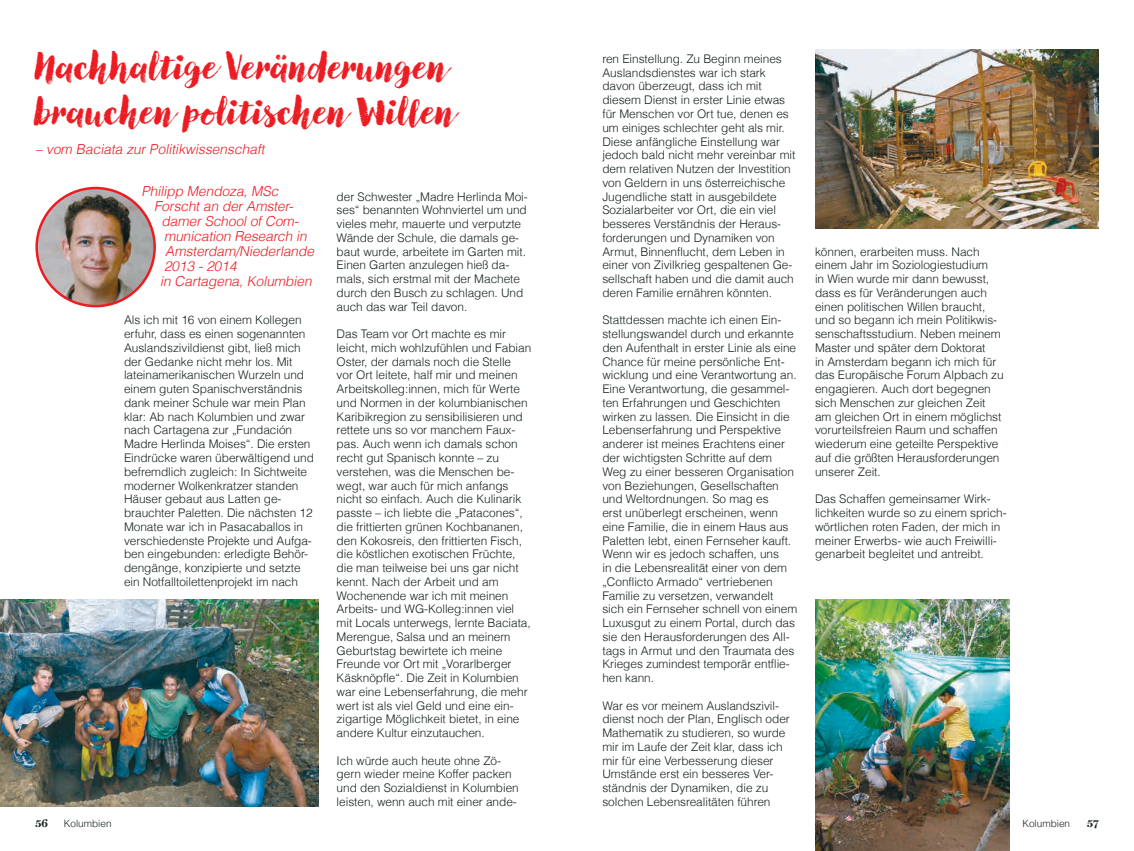
<style>
.page{position:relative;width:1134px;height:851px;background:#fff}
.page>*{position:absolute;margin:0;border:0;box-sizing:border-box;transform-origin:0 0}
.t1{font:800 37.5px/45px "Canvas Script";color:#ec1c23}
.Untertitel_Schief_11{font:italic 300 13.75px/15px "Helveticafor Caritas";color:#ec1c23}
.Fließtext{font:300 11.88px/13.8px "Helveticafor Caritas";letter-spacing:-.005em;color:#172020}
.t2{font:700 11.25px "Miller Display";color:#172020}
.t3{font:300 10px "Helveticafor Caritas";color:#172020}
</style>
<div class="page">
<img style="left:0;top:599px;width:319px;height:207px">
<img style="left:37px;top:188px;width:118px;height:118px;border-radius:59px">
<div style="left:35px;top:187px;width:121px;height:120px;border:2px solid #ec1c23;border-radius:50%"></div>
<img style="left:815px;top:49px;width:283px;height:179px">
<img style="left:815px;top:599px;width:195px;height:251px">
<p class="t1" style="left:35px;top:45px;width:422px">Nachhaltige Veränderungen brauchen politischen Willen</p>
<p class="Untertitel_Schief_11" style="left:35px;top:142px;width:234px">– vom Baciata zur Politikwissenschaft</p>
<p class="Untertitel_Schief_11" style="left:142px;top:184px;width:141px">Philipp Mendoza,MSc</p>
<p class="Untertitel_Schief_11" style="left:162px;top:199px;width:157px;text-indent:-8px">Forschtan derAmster&shy;damerSchoolofCom&shy;munication Research in<br>Amsterdam/Niederlande</p>
<p class="Untertitel_Schief_11" style="left:164px;top:259px;width:77px">2013 -2014</p>
<p class="Untertitel_Schief_11" style="left:160px;top:274px;width:156px">in Cartagena,Kolumbien</p>
<p class="Fließtext" style="left:124px;top:313px;width:191px">Als ich mit 16 von einem Kollegen erfuhr, dass es einen sogenannten Auslandszivildienst gibt, ließ mich der Gedanke nicht mehr los. Mit lateinamerikanischen Wurzeln und einem guten Spanischverständnis dank meiner Schule war mein Plan klar: Ab nach Kolumbien und zwar nach Cartagena zur „Fundación Madre Herlinda Moises“. Die ersten Eindrücke waren überwältigend und befremdlich zugleich: In Sichtweite moderner Wolkenkratzer standen Häuser gebaut aus Latten ge&shy;brauchter Paletten. Die nächsten 12<br>Monate war ich in Pasacaballos in verschiedenste Projekte und Aufga&shy;ben eingebunden: erledigte Behör&shy;dengänge, konzipierte und setzte ein Notfalltoilettenprojekt im nach</p>
<p class="Fließtext" style="left:337px;top:189px;width:193px">der Schwester „Madre Herlinda Moi&shy;ses“ benannten Wohnviertel um und vieles mehr, mauerte und verputzte<br>Wände der Schule, die damals ge&shy;baut wurde, arbeitete im Garten mit.<br>Einen Garten anzulegen hieß da&shy;mals, sich erstmal mit der Machete durch den Busch zu schlagen. Und auch das war Teil davon.</p>
<p class="Fließtext" style="left:337px;top:327px;width:196px">Das Team vor Ort machte es mir leicht, mich wohlzufühlen und Fabian Oster, der damals noch die Stelle<br>vor Ort leitete, half mir und meinen Arbeitskolleg:innen, mich für Werte und Normen in der kolumbianischen Karibikregion zu sensibilisieren und rettete uns so vor manchem Faux&shy;pas. Auch wenn ich damals schon recht gut Spanisch konnte – zu verstehen, was die Menschen be&shy;wegt, war auch für mich anfangs nicht so einfach. Auch die Kulinarik passte – ich liebte die „Patacones“, die frittierten grünen Kochbananen, den Kokosreis, den frittierten Fisch, die köstlichen exotischen Früchte, die man teilweise bei uns gar nicht kennt. Nach der Arbeit und am Wochenende war ich mit meinen Arbeits- und WG-Kolleg:innen viel mit Locals unterwegs, lernte Baciata, Merengue, Salsa und an meinem Geburtstag bewirtete ich meine Freunde vor Ort mit „Vorarlberger Käsknöpfle“. Die Zeit in Kolumbien war eine Lebenserfahrung, die mehr wert ist als viel Geld und eine ein&shy;zigartige Möglichkeit bietet, in eine andere Kultur einzutauchen.</p>
<p class="Fließtext" style="left:337px;top:753px;width:184px">Ich würde auch heute ohne Zö&shy;gern wieder meine Koffer packen und den Sozialdienst in Kolumbien leisten, wenn auch mit einer ande-</p>
<p class="Fließtext" style="left:602px;top:52px;width:195px">ren Einstellung. Zu Beginn meines Auslandsdienstes war ich stark davon überzeugt, dass ich mit diesem Dienst in erster Linie etwas für Menschen vor Ort tue, denen es um einiges schlechter geht als mir.<br>Diese anfängliche Einstellung war jedoch bald nicht mehr vereinbar mit dem relativen Nutzen der Investition von Geldern in uns österreichische Jugendliche statt in ausgebildete Sozialarbeiter vor Ort, die ein viel besseres Verständnis der Heraus&shy;forderungen und Dynamiken von Armut, Binnenflucht, dem Leben in einer von Zivilkrieg gespaltenen Ge&shy;sellschaft haben und die damit auch deren Familie ernähren könnten.</p>
<p class="Fließtext" style="left:602px;top:313px;width:196px">Stattdessen machte ich einen Ein&shy;stellungswandel durch und erkannte den Aufenthalt in erster Linie als eine Chance für meine persönliche Ent&shy;wicklung und eine Verantwortung an.<br>Eine Verantwortung, die gesammel&shy;ten Erfahrungen und Geschichten wirken zu lassen. Die Einsicht in die Lebenserfahrung und Perspektive anderer ist meines Erachtens einer der wichtigsten Schritte auf dem Weg zu einer besseren Organisation von Beziehungen, Gesellschaften und Weltordnungen. So mag es<br>erst unüberlegt erscheinen, wenn eine Familie, die in einem Haus aus Paletten lebt, einen Fernseher kauft.<br>Wenn wir es jedoch schaffen, uns<br>in die Lebensrealität einer von dem „Conflicto Armado“ vertriebenen Familie zu versetzen, verwandelt sich ein Fernseher schnell von einem Luxusgut zu einem Portal, durch das sie den Herausforderungen des All&shy;tags in Armut und den Traumata des Krieges zumindest temporär entflie&shy;hen kann.</p>
<p class="Fließtext" style="left:602px;top:698px;width:189px">War es vor meinem Auslandszivil&shy;dienst noch der Plan, Englisch oder Mathematik zu studieren, so wurde mir im Laufe der Zeit klar, dass ich mir für eine Verbesserung dieser Umstände erst ein besseres Ver&shy;ständnis der Dynamiken, die zu solchen Lebensrealitäten führen</p>
<p class="Fließtext" style="left:815px;top:244px;width:190px">können, erarbeiten muss. Nach einem Jahr im Soziologiestudium<br>in Wien wurde mir dann bewusst, dass es für Veränderungen auch einen politischen Willen braucht, und so begann ich mein Politikwis&shy;senschaftsstudium. Neben meinem<br>Master und später dem Doktorat<br>in Amsterdam begann ich mich für das Europäische Forum Alpbach zu engagieren. Auch dort begegnen sich Menschen zur gleichen Zeit am gleichen Ort in einem möglichst vorurteilsfreien Raum und schaffen wiederum eine geteilte Perspektive auf die größten Herausforderungen unserer Zeit.</p>
<p class="Fließtext" style="left:815px;top:492px;width:193px">Das Schaffen gemeinsamer Wirk&shy;lichkeiten wurde so zu einem sprich&shy;wörtlichen roten Faden, der mich in meiner Erwerbs- wie auch Freiwilli&shy;genarbeit begleitet und antreibt.</p>
<p class="t2" style="left:35px;top:815px;width:14px">56</p>
<p class="t3" style="left:64px;top:816px;width:49px">Kolumbien</p>
<p class="t3" style="left:1022px;top:816px;width:49px">Kolumbien</p>
<p class="t2" style="left:1087px;top:815px;width:13px">57</p>
</div>
